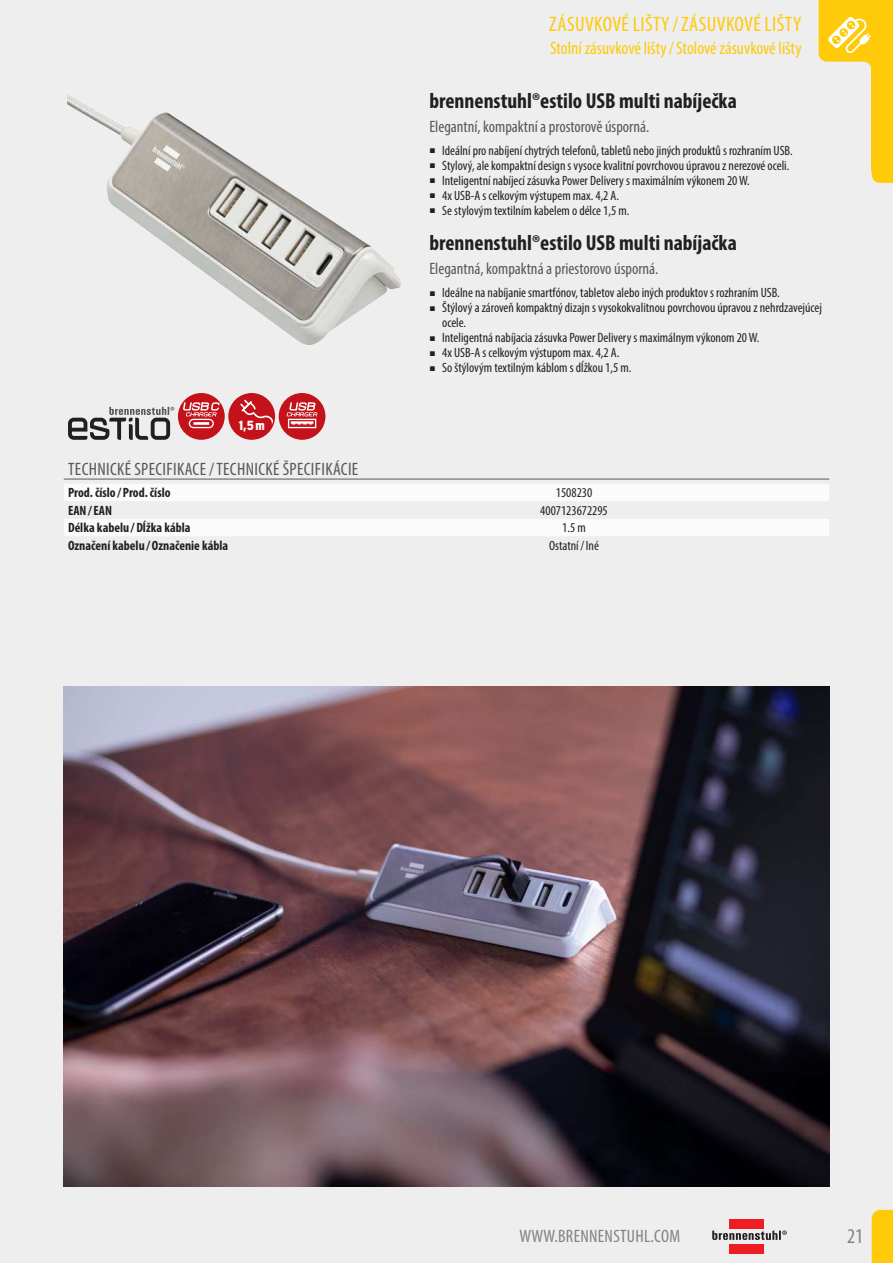
<style>
.page{position:relative;width:893px;height:1263px;background:#eeeeef}
.page>*{position:absolute;margin:0;border:0;box-sizing:border-box;transform-origin:0 0}
.t1{font:700 condensed 21.75px "Myriad Pro";color:#231f20}
.t2{font:condensed 21px "Myriad Pro";letter-spacing:.02em;color:#feca0a}
.t3{font:condensed 21px "Myriad Pro";color:#808285}
.t4{font:condensed 18px "Myriad Pro";color:#feca0a}
.t5{font:condensed 18px "Myriad Pro";letter-spacing:.02em;color:#57585a}
.t6{font:condensed 18px "Myriad Pro";letter-spacing:.02em;color:#808285}
.t7{font:condensed 16.5px "Myriad Pro";color:#57585a}
.t8{font:condensed 13.5px/15px "Myriad Pro";color:#231f20}
.t9{font:700 condensed 13.5px "Myriad Pro";color:#231f20}
.t10{font:900 condensed 13.2px "Interstate";color:#fff}
.s1{font-family:"Arial";font-stretch:normal;font-size:10.2px}
</style>
<div class="page">
<div style="left:729px;top:1219px;width:34px;height:10px;background:#ee1d23"></div>
<div style="left:729px;top:1243px;width:34px;height:10px;background:#ee1d23"></div>
<svg style="left:712px;top:1230px;width:75px;height:10px"></svg>
<svg style="left:872px;top:1210px;width:21px;height:53px"></svg>
<div style="left:872px;top:0;width:21px;height:170px;background:#feca0a"></div>
<svg style="left:872px;top:170px;width:21px;height:13px"></svg>
<svg style="left:819px;top:0;width:53px;height:70px"></svg>
<img style="left:67px;top:94px;width:334px;height:251px">
<svg style="left:64px;top:484px;width:765px;height:52px"></svg>
<hr style="left:64px;top:479px;width:255px;height:1px;background:#57585a">
<hr style="left:319px;top:479px;width:510px;height:1px;background:#57585a">
<svg style="left:68px;top:407px;width:106px;height:33px"></svg>
<div style="left:178px;top:393px;width:47px;height:47px;background:#c4121a;border-radius:50%"></div>
<div style="left:189px;top:419px;width:25px;height:9px;border:1px solid #fff;border-radius:4px"></div>
<hr style="left:193px;top:422px;width:16px;height:3px;background:#fff">
<svg style="left:183px;top:402px;width:37px;height:14px"></svg>
<div style="left:228px;top:393px;width:47px;height:47px;background:#c4121a;border-radius:50%"></div>
<svg style="left:240px;top:400px;width:33px;height:25px"></svg>
<svg style="left:279px;top:393px;width:46px;height:47px"></svg>
<div style="left:288px;top:419px;width:28px;height:9px;border:1px solid #fff"></div>
<hr style="left:291px;top:421px;width:22px;height:3px;background:#fff">
<svg style="left:292px;top:423px;width:20px;height:1px"></svg>
<svg style="left:287px;top:402px;width:30px;height:14px"></svg>
<img style="left:64px;top:686px;width:765px;height:500px">
<h2 class="t2" style="left:549px;top:12px;width:254px">ZÁSUVKOVÉ LIŠTY/ ZÁSUVKOVÉ LIŠTY</h2>
<h3 class="t4" style="left:550px;top:37px;width:253px">Stolní zásuvkové lišty/ Stolové zásuvkové lišty</h3>
<h1 class="t1" style="left:429px;top:87px;width:309px">brennenstuhl®estilo USB multi nabíječka</h1>
<p class="t7" style="left:429px;top:117px;width:221px">Elegantní, kompaktní a prostorově úsporná.</p>
<p class="t8" style="left:429px;top:142px;width:365px"><span class="s1">■</span> Ideální pro nabíjení chytrých telefonů, tabletů nebo jiných produktů s rozhraním USB.</p>
<p class="t8" style="left:429px;top:157px;width:361px"><span class="s1">■</span> Stylový, ale kompaktní design s vysoce kvalitní povrchovou úpravou z nerezové oceli.</p>
<p class="t8" style="left:429px;top:172px;width:322px"><span class="s1">■</span> Inteligentní nabíjecí zásuvka Power Delivery s maximálním výkonem 20 W.</p>
<p class="t8" style="left:429px;top:187px;width:191px"><span class="s1">■</span> 4x USB-A s celkovým výstupem max. 4,2 A.</p>
<p class="t8" style="left:429px;top:202px;width:201px"><span class="s1">■</span> Se stylovým textilním kabelem o délce 1,5 m.</p>
<h1 class="t1" style="left:429px;top:230px;width:309px">brennenstuhl®estilo USB multi nabíjačka</h1>
<p class="t7" style="left:429px;top:259px;width:230px">Elegantná, kompaktná a priestorovo úsporná.</p>
<p class="t8" style="left:429px;top:285px;width:352px"><span class="s1">■</span> Ideálne na nabíjanie smartfónov, tabletov alebo iných produktov s rozhraním USB.</p>
<p class="t8" style="left:442px;top:300px;width:381px;text-indent:-13px"><span class="s1">■</span> Štýlový a zároveň kompaktný dizajn s vysokokvalitnou povrchovou úpravou z nehrdzavejúcej ocele.</p>
<p class="t8" style="left:429px;top:330px;width:331px"><span class="s1">■</span> Inteligentná nabíjacia zásuvka Power Delivery s maximálnym výkonom 20 W.</p>
<p class="t8" style="left:429px;top:345px;width:191px"><span class="s1">■</span> 4x USB-A s celkovým výstupom max. 4,2 A.</p>
<p class="t8" style="left:429px;top:360px;width:203px"><span class="s1">■</span> So štýlovým textilným káblom s dĺžkou 1,5 m.</p>
<p class="t10" style="left:239px;top:418px;width:27px">1,5m</p>
<h3 class="t5" style="left:68px;top:458px;width:292px">TECHNICKÉ SPECIFIKACE / TECHNICKÉ ŠPECIFIKÁCIE</h3>
<p class="t9" style="left:68px;top:484px;width:104px">Prod. číslo / Prod. číslo</p>
<p class="t8" style="left:556px;top:485px;width:38px">1508230</p>
<p class="t9" style="left:68px;top:502px;width:46px">EAN/ EAN</p>
<p class="t8" style="left:540px;top:503px;width:69px">4007123672295</p>
<p class="t9" style="left:68px;top:519px;width:124px">Délka kabelu / Dĺžka kábla</p>
<p class="t8" style="left:562px;top:520px;width:25px">1.5 m</p>
<p class="t9" style="left:68px;top:537px;width:162px">Označení kabelu / Označenie kábla</p>
<p class="t8" style="left:549px;top:538px;width:51px">Ostatní/ Iné</p>
<h3 class="t6" style="left:519px;top:1225px;width:162px">WWW.BRENNENSTUHL.COM</h3>
<h2 class="t3" style="left:847px;top:1224px;width:18px">21</h2>
</div>
